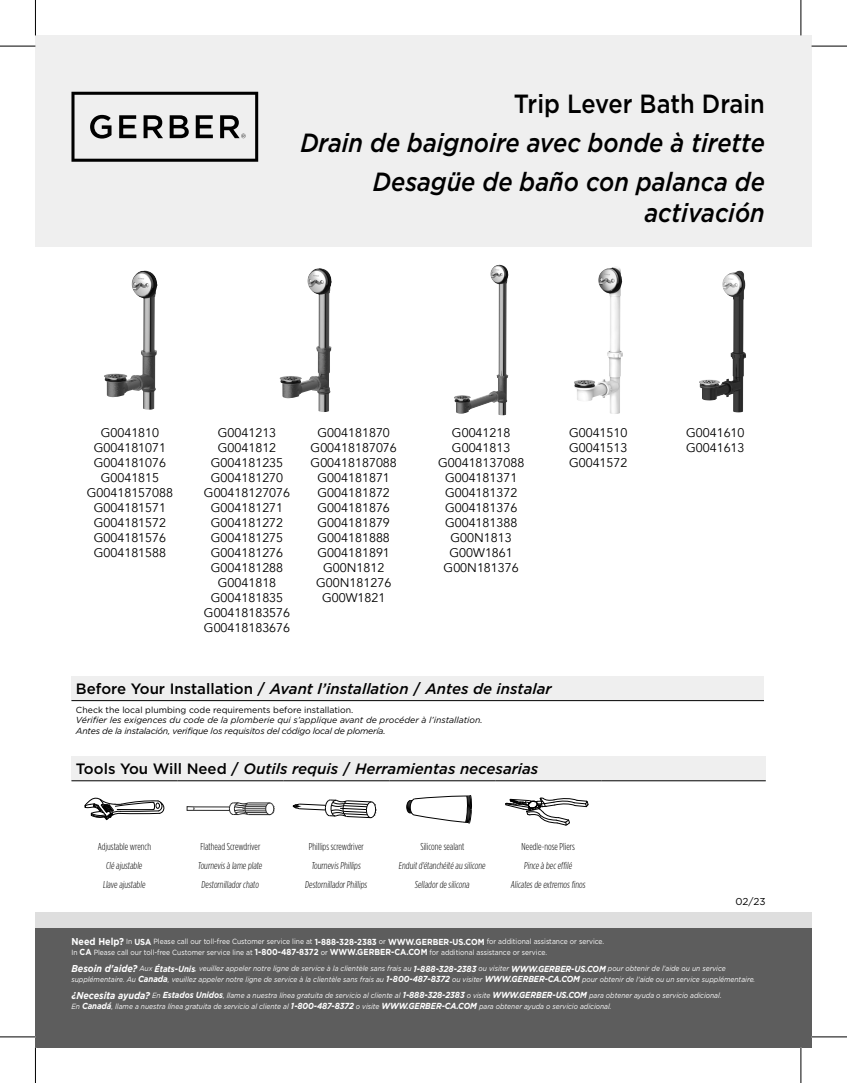
<style>
.page{position:relative;width:847px;height:1083px;background:#fff}
.page>*{position:absolute;margin:0;border:0;box-sizing:border-box;transform-origin:0 0}
.t1{font:italic 500 26.25px/38.6px "Gotham";color:#000;text-align:right;scale:.9 1}
.t2{font:500 26.25px "Gotham";color:#000;scale:.9 1}
.t3{font:italic 500 15px "Gotham";color:#000}
.t4{font:12.5px/15px "Avenir";color:#000;text-align:center}
.t5{font:300 10px "Gotham Condensed";color:#000}
.t6{font:10px "Gotham";color:#000}
.t7{font:italic 8.75px/10.5px "Gotham";letter-spacing:-.01em;color:#000}
.t8{font:8.75px "Gotham";color:#000}
.t9{font:italic 7.5px/10.6px "Gotham";color:#fff;scale:.9 1}
.t10{font:7.5px/10.6px "Gotham";color:#fff;scale:.9 1}
.s1{font-style:normal}
.s2{font-weight:700;font-size:10px}
.s3{font-weight:700;font-size:8.75px}
</style>
<div class="page">
<div style="left:35px;top:35px;width:776px;height:211px;background:#efefef"></div>
<div style="left:35px;top:911px;width:776px;height:136px;background:#dedede"></div>
<div style="left:35px;top:927px;width:776px;height:120px;background:#5d5d5d"></div>
<svg style="left:71px;top:92px;width:187px;height:70px"></svg>
<div style="left:71px;top:756px;width:694px;height:24px;background:#efefef"></div>
<hr style="left:177px;top:780px;width:106px;height:1px;background:#000">
<hr style="left:283px;top:780px;width:106px;height:1px;background:#000">
<hr style="left:495px;top:780px;width:106px;height:1px;background:#000">
<hr style="left:71px;top:780px;width:106px;height:1px;background:#000">
<hr style="left:389px;top:780px;width:106px;height:1px;background:#000">
<hr style="left:601px;top:780px;width:164px;height:1px;background:#000">
<svg style="left:85px;top:797px;width:80px;height:22px"></svg>
<svg style="left:187px;top:802px;width:88px;height:13px"></svg>
<svg style="left:293px;top:799px;width:83px;height:18px"></svg>
<svg style="left:406px;top:795px;width:65px;height:27px"></svg>
<svg style="left:505px;top:797px;width:83px;height:28px"></svg>
<div style="left:71px;top:676px;width:693px;height:24px;background:#efefef"></div>
<hr style="left:71px;top:700px;width:693px;height:1px;background:#000">
<img style="left:104px;top:270px;width:40px;height:127px">
<img style="left:279px;top:268px;width:50px;height:144px">
<img style="left:454px;top:265px;width:54px;height:150px">
<img style="left:574px;top:267px;width:40px;height:145px">
<img style="left:699px;top:270px;width:47px;height:142px">
<hr style="left:0;top:46px;width:35px;height:1px;background:#000">
<hr style="left:811px;top:46px;width:35px;height:1px;background:#000">
<hr style="left:0;top:1036px;width:35px;height:1px;background:#000">
<hr style="left:811px;top:1036px;width:35px;height:1px;background:#000">
<hr style="left:35px;top:0;width:1px;height:35px;background:#000">
<hr style="left:35px;top:1047px;width:1px;height:35px;background:#000">
<hr style="left:800px;top:0;width:1px;height:35px;background:#000">
<hr style="left:800px;top:1047px;width:1px;height:35px;background:#000">
<h1 class="t2" style="left:514px;top:87px;width:280px">Trip Lever Bath Drain</h1>
<h1 class="t1" style="left:300px;top:123px;width:517px">Drain de baignoire avec bonde à tirette<br>Desagüe de baño con palanca de</h1>
<h1 class="t1" style="left:644px;top:193px;width:135px">activación</h1>
<h3 class="t4" style="left:87px;top:425px;width:88px">G0041810<br>G004181071<br>G004181076<br>G0041815<br>G00418157088<br>G004181571<br>G004181572<br>G004181576<br>G004181588</h3>
<h3 class="t4" style="left:204px;top:425px;width:88px">G0041213<br>G0041812<br>G004181235<br>G004181270<br>G00418127076<br>G004181271<br>G004181272<br>G004181275<br>G004181276<br>G004181288<br>G0041818<br>G004181835<br>G00418183576<br>G00418183676</h3>
<h3 class="t4" style="left:310px;top:425px;width:88px">G004181870<br>G00418187076<br>G00418187088<br>G004181871<br>G004181872<br>G004181876<br>G004181879<br>G004181888<br>G004181891<br>G00N1812<br>G00N181276<br>G00W1821</h3>
<h3 class="t4" style="left:438px;top:425px;width:88px">G0041218<br>G0041813<br>G00418137088<br>G004181371<br>G004181372<br>G004181376<br>G004181388<br>G00N1813<br>G00W1861<br>G00N181376</h3>
<h3 class="t4" style="left:569px;top:425px;width:60px;text-align:justify">G0041510<br>G0041513<br>G0041572</h3>
<h3 class="t4" style="left:686px;top:425px;width:60px;text-align:left">G0041610<br>G0041613</h3>
<h2 class="t3" style="left:76px;top:678px;width:477px"><span class="s1">Before Your Installation /</span> Avant l’installation <span class="s1">/</span> Antes de instalar</h2>
<p class="t8" style="left:76px;top:703px;width:279px">Check the local plumbing code requirements before installation.</p>
<p class="t7" style="left:76px;top:714px;width:408px">Vérifier les exigences du code de la plomberie qui s’applique avant de procéder à l’installation.<br>Antes de la instalación, verifique los requisitos del código local de plomería.</p>
<h2 class="t3" style="left:76px;top:758px;width:464px"><span class="s1">Tools You Will Need /</span> Outils requis <span class="s1">/</span> Herramientas necesarias</h2>
<h3 class="t5" style="left:98px;top:840px;width:55px">Adjustable wrench</h3>
<h3 class="t5" style="left:200px;top:840px;width:61px">Flathead Screwdriver</h3>
<h3 class="t5" style="left:309px;top:840px;width:56px">Phillips screwdriver</h3>
<h3 class="t5" style="left:420px;top:840px;width:45px">Silicone sealant</h3>
<h3 class="t5" style="left:521px;top:840px;width:55px">Needle-nose Pliers</h3>
<h3 class="t5" style="left:106px;top:859px;width:39px">Clé ajustable</h3>
<h3 class="t5" style="left:198px;top:859px;width:67px">Tournevis à lame plate</h3>
<h3 class="t5" style="left:311px;top:859px;width:52px">Tournevis Phillips</h3>
<h3 class="t5" style="left:398px;top:859px;width:89px">Enduitd'étanchéité au silicone</h3>
<h3 class="t5" style="left:524px;top:859px;width:51px">Pince à bec effilé</h3>
<h3 class="t5" style="left:103px;top:878px;width:45px">Llave ajustable</h3>
<h3 class="t5" style="left:201px;top:878px;width:60px">Destornilladorchato</h3>
<h3 class="t5" style="left:305px;top:878px;width:65px">DestornilladorPhillips</h3>
<h3 class="t5" style="left:414px;top:878px;width:58px">Selladorde silicona</h3>
<h3 class="t5" style="left:510px;top:878px;width:78px">Alicates de extremos finos</h3>
<h3 class="t6" style="left:735px;top:894px;width:32px">02/23</h3>
<p class="t10" style="left:71px;top:935px;width:593px"><span class="s2">Need Help?</span> In <span class="s3">USA</span> Please call our toll-free Customer service line at <span class="s3">1-888-328-2383</span> or <span class="s3">WWW.GERBER-US.COM</span> for additional assistance or service.<br>In <span class="s3">CA</span> Please call our toll-free Customer service line at <span class="s3">1-800-487-8372</span> or <span class="s3">WWW.GERBER-CA.COM</span> for additional assistance or service.</p>
<p class="t9" style="left:71px;top:962px;width:761px"><span class="s2">Besoin d'aide?</span> Aux <span class="s3">États-Unis</span>, veuillez appeler notre ligne de service à la clientèle sans frais au <span class="s3">1-888-328-2383</span> ou visiter <span class="s3">WWW.GERBER-US.COM</span> pour obtenir de l'aide ou un service supplémentaire. Au <span class="s3">Canada</span>, veuillez appeler notre ligne de service à la clientèle sans frais au <span class="s3">1-800-487-8372</span> ou visiter <span class="s3">WWW.GERBER-CA.COM</span> pour obtenir de l'aide ou un service supplémentaire.</p>
<p class="t9" style="left:71px;top:989px;width:724px"><span class="s2">¿Necesita ayuda?</span> En <span class="s3">Estados Unidos</span>, llame a nuestra línea gratuita de servicio al cliente al <span class="s3">1-888-328-2383</span> o visite <span class="s3">WWW.GERBER-US.COM</span> para obtener ayuda o servicio adicional.<br>En <span class="s3">Canadá</span>, llame a nuestra línea gratuita de servicio al cliente al <span class="s3">1-800-487-8372</span> o visite <span class="s3">WWW.GERBER-CA.COM</span> para obtener ayuda o servicio adicional.</p>
</div>
